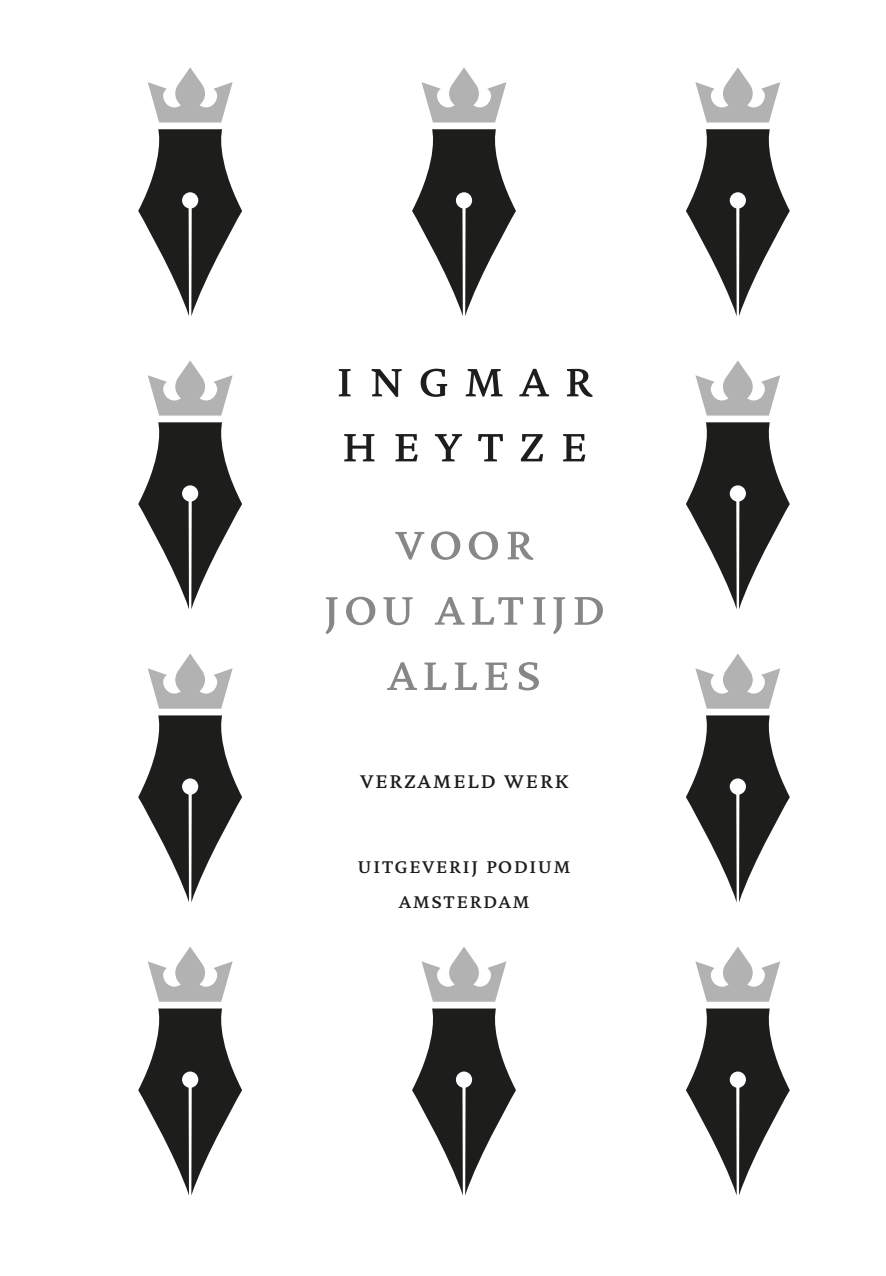
<style>
.page{position:relative;width:886px;height:1276px;background:#fff}
.page>*{position:absolute;margin:0;border:0;box-sizing:border-box;transform-origin:0 0}
.normaal{font:70.25px "Augustin Small Caps";letter-spacing:.05em;color:#878787}
.normaal-2{font:70px "Augustin Small Caps";letter-spacing:.2em;color:#1d1d1b}
.normaal-3{font:32.5px "Augustin Small Caps";letter-spacing:.03em;color:#1d1d1b}
.normaal-4{font:30px "Augustin Small Caps";letter-spacing:.03em;color:#1d1d1b}
</style>
<div class="page">
<svg style="left:148px;top:67px;width:85px;height:55px"></svg>
<svg style="left:138px;top:129px;width:104px;height:187px"></svg>
<svg style="left:695px;top:67px;width:85px;height:55px"></svg>
<svg style="left:686px;top:129px;width:104px;height:187px"></svg>
<svg style="left:421px;top:67px;width:85px;height:55px"></svg>
<svg style="left:412px;top:129px;width:104px;height:187px"></svg>
<svg style="left:148px;top:360px;width:85px;height:55px"></svg>
<svg style="left:138px;top:422px;width:104px;height:187px"></svg>
<svg style="left:695px;top:360px;width:85px;height:55px"></svg>
<svg style="left:686px;top:422px;width:104px;height:187px"></svg>
<svg style="left:148px;top:653px;width:85px;height:55px"></svg>
<svg style="left:138px;top:715px;width:104px;height:187px"></svg>
<svg style="left:695px;top:653px;width:85px;height:55px"></svg>
<svg style="left:686px;top:715px;width:104px;height:187px"></svg>
<svg style="left:148px;top:947px;width:85px;height:54px"></svg>
<svg style="left:138px;top:1008px;width:104px;height:187px"></svg>
<svg style="left:695px;top:947px;width:85px;height:54px"></svg>
<svg style="left:686px;top:1008px;width:104px;height:187px"></svg>
<svg style="left:421px;top:947px;width:85px;height:54px"></svg>
<svg style="left:412px;top:1008px;width:104px;height:187px"></svg>
<p class="normaal-2" style="left:335px;top:342px;width:259px">ingmar</p>
<p class="normaal-2" style="left:341px;top:407px;width:249px">heytze</p>
<p class="normaal" style="left:394px;top:505px;width:141px">voor</p>
<p class="normaal" style="left:323px;top:571px;width:284px">jou altijd</p>
<p class="normaal" style="left:387px;top:636px;width:156px">alles</p>
<p class="normaal-3" style="left:360px;top:763px;width:210px">verzameld werk</p>
<p class="normaal-4" style="left:358px;top:849px;width:215px">uitgeverij podium</p>
<p class="normaal-4" style="left:398px;top:884px;width:133px">amsterdam</p>
</div>
